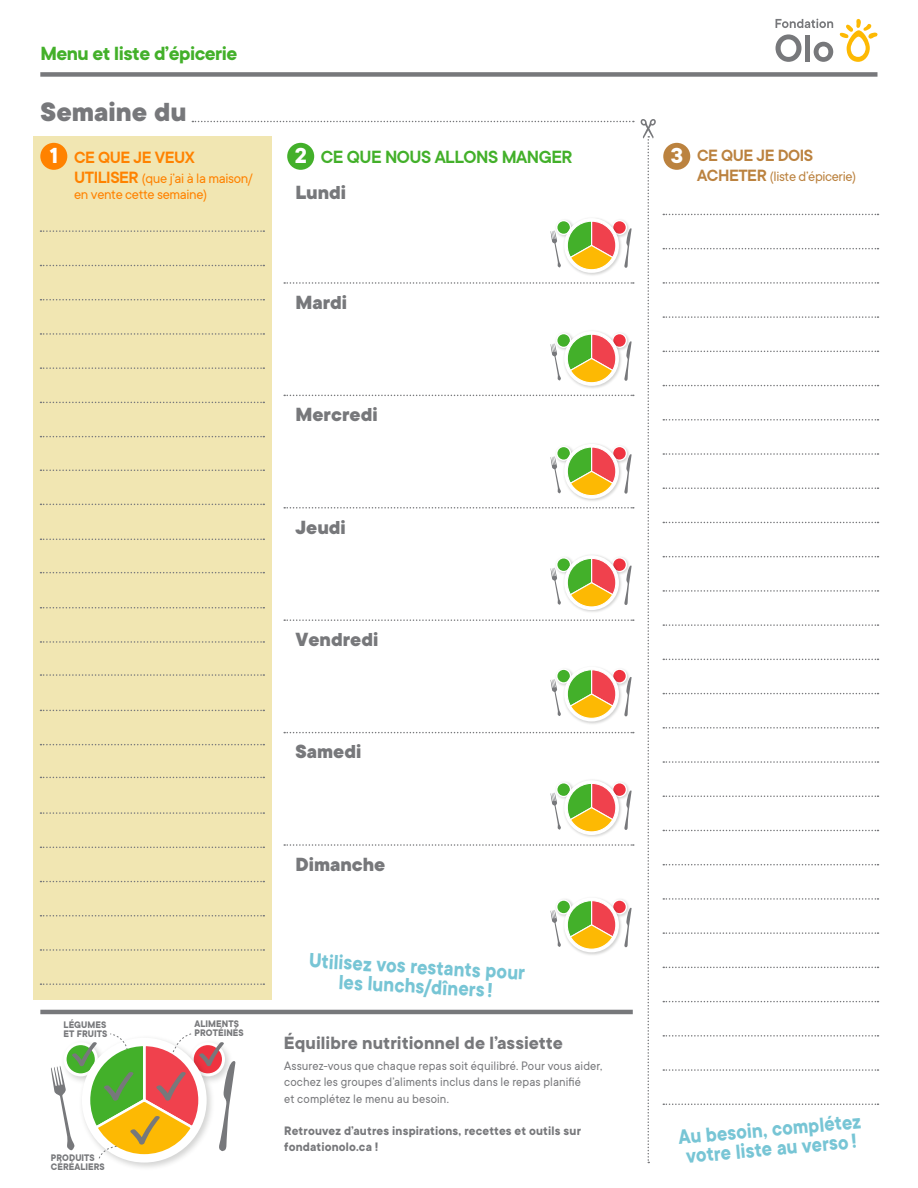
<style>
.page{position:relative;width:918px;height:1188px;background:#fff}
.page>*{position:absolute;margin:0;border:0;box-sizing:border-box;transform-origin:0 0}
.t1{font:800 29.25px "TT Commons";color:#77787b}
.t2{font:700 24px "TT Commons";color:#fff}
.t3{font:700 22.5px/19.5px "TT Commons";color:#77c5d5;text-align:center;scale:.9 1}
.t4{font:800 21px "TT Commons";color:#77787b}
.t5{font:700 21px "TT Commons";letter-spacing:-.025em;color:#43b02a}
.t6{font:700 19.5px "TT Commons";color:#77787b}
.t7{font:600 19.5px "TT Commons";letter-spacing:-.025em;color:#43b02a}
.t8{font:600 18px "TT Commons";letter-spacing:-.025em;color:#ff8200}
.t9{font:600 18px "TT Commons";letter-spacing:-.025em;color:#bb823f}
.t10{font:15px/16.5px "TT Commons";letter-spacing:-.025em;color:#ff8200}
.t11{font:15px "TT Commons";letter-spacing:-.025em;color:#bb823f}
.t12{font:13.5px/16.2px "TT Commons";letter-spacing:.005em;color:#77787b;scale:.96 1}
.t13{font:700 13.5px/16.2px "TT Commons";letter-spacing:.015em;color:#77787b;scale:.96 1}
.t14{font:700 10.5px/9px "TT Commons";letter-spacing:.005em;color:#77787b;scale:.95 1}
.s1{font-weight:600;font-size:18px}
</style>
<div class="page">
<div style="left:34px;top:137px;width:238px;height:863px;background:#f1e6b2"></div>
<div style="left:40px;top:72px;width:837px;height:5px;background:#77787b"></div>
<hr style="left:40px;top:1010px;width:593px;height:4px;background:#77787b">
<svg style="left:284px;top:282px;width:350px;height:2px"></svg>
<svg style="left:663px;top:248px;width:216px;height:1px"></svg>
<svg style="left:663px;top:282px;width:216px;height:2px"></svg>
<svg style="left:663px;top:214px;width:216px;height:1px"></svg>
<svg style="left:663px;top:316px;width:216px;height:2px"></svg>
<svg style="left:663px;top:351px;width:216px;height:1px"></svg>
<svg style="left:192px;top:121px;width:442px;height:1px"></svg>
<svg style="left:663px;top:385px;width:216px;height:1px"></svg>
<svg style="left:663px;top:419px;width:216px;height:2px"></svg>
<svg style="left:663px;top:590px;width:216px;height:2px"></svg>
<svg style="left:663px;top:624px;width:216px;height:2px"></svg>
<svg style="left:663px;top:693px;width:216px;height:1px"></svg>
<svg style="left:663px;top:727px;width:216px;height:2px"></svg>
<svg style="left:663px;top:796px;width:216px;height:1px"></svg>
<svg style="left:663px;top:830px;width:216px;height:1px"></svg>
<svg style="left:663px;top:864px;width:216px;height:1px"></svg>
<svg style="left:663px;top:898px;width:216px;height:2px"></svg>
<svg style="left:663px;top:932px;width:216px;height:2px"></svg>
<svg style="left:284px;top:395px;width:350px;height:1px"></svg>
<svg style="left:284px;top:507px;width:350px;height:2px"></svg>
<svg style="left:663px;top:453px;width:216px;height:2px"></svg>
<svg style="left:663px;top:487px;width:216px;height:2px"></svg>
<svg style="left:284px;top:619px;width:350px;height:2px"></svg>
<svg style="left:663px;top:556px;width:216px;height:1px"></svg>
<svg style="left:663px;top:522px;width:216px;height:1px"></svg>
<svg style="left:284px;top:732px;width:350px;height:1px"></svg>
<svg style="left:663px;top:659px;width:216px;height:1px"></svg>
<svg style="left:284px;top:844px;width:350px;height:2px"></svg>
<svg style="left:663px;top:761px;width:216px;height:2px"></svg>
<svg style="left:663px;top:967px;width:216px;height:1px"></svg>
<svg style="left:663px;top:1035px;width:216px;height:2px"></svg>
<svg style="left:663px;top:1069px;width:216px;height:2px"></svg>
<svg style="left:663px;top:1104px;width:216px;height:1px"></svg>
<svg style="left:663px;top:1001px;width:216px;height:1px"></svg>
<div style="left:40px;top:143px;width:27px;height:27px;background:#ff8200;border-radius:50%"></div>
<div style="left:287px;top:143px;width:27px;height:27px;background:#43b02a;border-radius:50%"></div>
<svg style="left:40px;top:265px;width:224px;height:1px"></svg>
<svg style="left:40px;top:299px;width:224px;height:1px"></svg>
<svg style="left:40px;top:333px;width:224px;height:2px"></svg>
<svg style="left:40px;top:367px;width:224px;height:2px"></svg>
<svg style="left:40px;top:230px;width:224px;height:2px"></svg>
<svg style="left:40px;top:402px;width:224px;height:1px"></svg>
<svg style="left:40px;top:436px;width:224px;height:1px"></svg>
<svg style="left:40px;top:539px;width:224px;height:1px"></svg>
<svg style="left:40px;top:607px;width:224px;height:1px"></svg>
<svg style="left:40px;top:641px;width:224px;height:2px"></svg>
<svg style="left:40px;top:710px;width:224px;height:1px"></svg>
<svg style="left:40px;top:744px;width:224px;height:1px"></svg>
<svg style="left:40px;top:812px;width:224px;height:2px"></svg>
<svg style="left:40px;top:847px;width:224px;height:1px"></svg>
<svg style="left:40px;top:881px;width:224px;height:1px"></svg>
<svg style="left:40px;top:915px;width:224px;height:2px"></svg>
<svg style="left:40px;top:949px;width:224px;height:2px"></svg>
<svg style="left:40px;top:470px;width:224px;height:1px"></svg>
<svg style="left:40px;top:504px;width:224px;height:1px"></svg>
<svg style="left:40px;top:572px;width:224px;height:1px"></svg>
<svg style="left:40px;top:674px;width:224px;height:2px"></svg>
<svg style="left:40px;top:777px;width:224px;height:1px"></svg>
<svg style="left:40px;top:983px;width:224px;height:2px"></svg>
<svg style="left:776px;top:19px;width:57px;height:9px"></svg>
<svg style="left:776px;top:34px;width:26px;height:28px"></svg>
<div style="left:805px;top:35px;width:5px;height:27px;background:#77787b"></div>
<svg style="left:814px;top:42px;width:19px;height:20px"></svg>
<svg style="left:839px;top:19px;width:39px;height:43px"></svg>
<img style="left:624px;top:221px;width:5px;height:7px">
<svg style="left:612px;top:220px;width:15px;height:15px"></svg>
<img style="left:578px;top:218px;width:46px;height:58px">
<div style="left:564px;top:218px;width:55px;height:55px;background:#fff;border-radius:50%"></div>
<svg style="left:624px;top:228px;width:8px;height:40px"></svg>
<svg style="left:551px;top:220px;width:65px;height:51px"></svg>
<img style="left:624px;top:334px;width:5px;height:7px">
<svg style="left:612px;top:333px;width:15px;height:15px"></svg>
<img style="left:578px;top:331px;width:46px;height:57px">
<div style="left:564px;top:331px;width:55px;height:55px;background:#fff;border-radius:50%"></div>
<svg style="left:624px;top:341px;width:8px;height:40px"></svg>
<svg style="left:551px;top:333px;width:65px;height:51px"></svg>
<img style="left:624px;top:447px;width:5px;height:7px">
<svg style="left:612px;top:446px;width:15px;height:15px"></svg>
<img style="left:578px;top:443px;width:46px;height:58px">
<div style="left:564px;top:444px;width:55px;height:55px;background:#fff;border-radius:50%"></div>
<svg style="left:624px;top:454px;width:8px;height:40px"></svg>
<svg style="left:551px;top:446px;width:65px;height:51px"></svg>
<img style="left:624px;top:558px;width:5px;height:7px">
<img style="left:578px;top:555px;width:46px;height:57px">
<div style="left:564px;top:555px;width:55px;height:55px;background:#fff;border-radius:50%"></div>
<svg style="left:624px;top:565px;width:8px;height:40px"></svg>
<svg style="left:551px;top:557px;width:65px;height:51px"></svg>
<img style="left:624px;top:670px;width:5px;height:6px">
<img style="left:577px;top:668px;width:47px;height:56px">
<div style="left:564px;top:667px;width:55px;height:54px;background:#fff;border-radius:50%"></div>
<svg style="left:624px;top:676px;width:8px;height:41px"></svg>
<svg style="left:551px;top:669px;width:65px;height:50px"></svg>
<img style="left:624px;top:783px;width:5px;height:7px">
<svg style="left:612px;top:782px;width:15px;height:15px"></svg>
<img style="left:578px;top:779px;width:46px;height:58px">
<div style="left:564px;top:780px;width:55px;height:55px;background:#fff;border-radius:50%"></div>
<svg style="left:624px;top:790px;width:8px;height:40px"></svg>
<svg style="left:551px;top:782px;width:65px;height:51px"></svg>
<img style="left:624px;top:900px;width:5px;height:7px">
<svg style="left:612px;top:899px;width:15px;height:15px"></svg>
<div style="left:556px;top:899px;width:15px;height:15px;background:#f6f6f6;border-radius:50%"></div>
<img style="left:566px;top:899px;width:58px;height:56px">
<div style="left:564px;top:898px;width:55px;height:54px;background:#fff;border-radius:50%"></div>
<svg style="left:624px;top:907px;width:8px;height:41px"></svg>
<svg style="left:551px;top:900px;width:65px;height:50px"></svg>
<svg style="left:640px;top:119px;width:16px;height:1044px"></svg>
<svg style="left:51px;top:1033px;width:185px;height:126px"></svg>
<div style="left:663px;top:143px;width:27px;height:27px;background:#bb823f;border-radius:50%"></div>
<h3 class="t5" style="left:40px;top:42px;width:198px">Menu et liste d’épicerie</h3>
<h1 class="t1" style="left:40px;top:96px;width:148px">Semaine du</h1>
<h2 class="t2" style="left:50px;top:143px;width:10px">1</h2>
<h2 class="t2" style="left:295px;top:143px;width:14px">2</h2>
<h3 class="t8" style="left:74px;top:148px;width:122px">CE QUE JE VEUX</h3>
<h3 class="t7" style="left:321px;top:146px;width:253px">CE QUE NOUS ALLONS MANGER</h3>
<p class="t10" style="left:74px;top:170px;width:180px"><span class="s1">UTILISER</span> (que j’ai à la maison/ en vente cette semaine)</p>
<h3 class="t4" style="left:295px;top:180px;width:52px">Lundi</h3>
<h3 class="t4" style="left:295px;top:290px;width:53px">Mardi</h3>
<h3 class="t4" style="left:295px;top:403px;width:84px">Mercredi</h3>
<h3 class="t4" style="left:295px;top:515px;width:52px">Jeudi</h3>
<h3 class="t4" style="left:295px;top:628px;width:84px">Vendredi</h3>
<h3 class="t4" style="left:295px;top:740px;width:67px">Samedi</h3>
<h3 class="t4" style="left:295px;top:853px;width:91px">Dimanche</h3>
<p class="t14" style="left:64px;top:1020px;width:48px">LÉGUMES<br>ET FRUITS</p>
<p class="t14" style="left:51px;top:1154px;width:58px">PRODUITS<br>CÉRÉALIERS</p>
<p class="t14" style="left:195px;top:1020px;width:53px">ALIMENTS<br>PROTÉINÉS</p>
<h3 class="t3" style="left:309px;top:952px;width:242px;rotate:3deg">Utilisez vos restants pour les lunchs/dîners !</h3>
<h3 class="t6" style="left:284px;top:1032px;width:281px">Équilibre nutritionnel de l’assiette</h3>
<p class="t12" style="left:284px;top:1058px;width:333px">Assurez-vous que chaque repas soit équilibré. Pour vous aider, cochez les groupes d’aliments inclus dans le repas planifié<br>et complétez le menu au besoin.</p>
<p class="t13" style="left:284px;top:1123px;width:311px">Retrouvez d’autres inspirations, recettes et outils sur fondationolo.ca !</p>
<h2 class="t2" style="left:671px;top:143px;width:14px">3</h2>
<h3 class="t9" style="left:697px;top:146px;width:118px">CE QUE JE DOIS</h3>
<p class="t11" style="left:697px;top:168px;width:161px"><span class="s1">ACHETER</span> (liste d’épicerie)</p>
<h3 class="t3" style="left:678px;top:1128px;width:205px;text-align:left;rotate:-5deg">Au besoin, complétez votre liste au verso!</h3>
</div>
